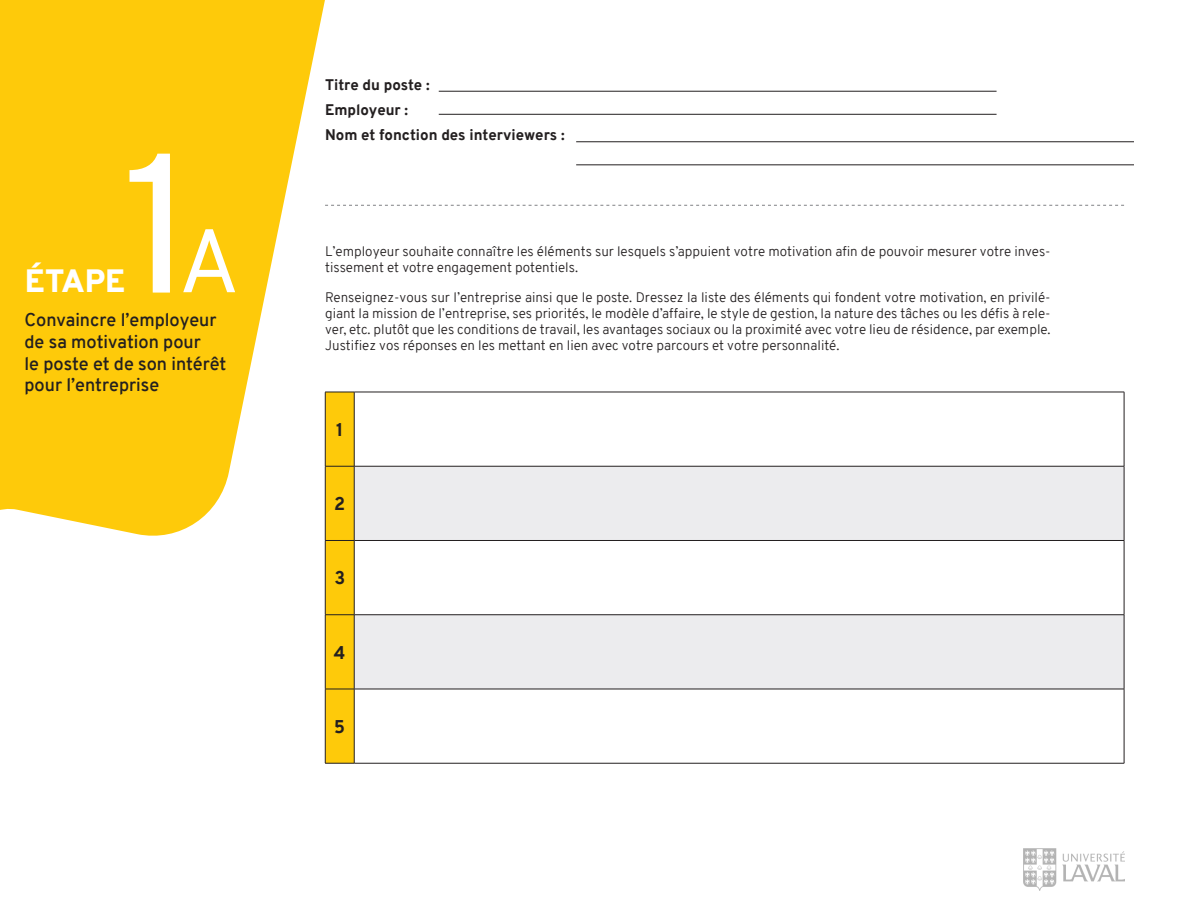
<style>
.page{position:relative;width:1188px;height:918px;background:#fff}
.page>*{position:absolute;margin:0;border:0;box-sizing:border-box;transform-origin:0 0}
.t1{font:198.45px "Overpass";color:#fff}
.t2{font:90px "Overpass";color:#fff}
.t3{font:900 31.5px "Overpass";letter-spacing:.005em;color:#fff}
.t4{font:600 18px/21.6px "Overpass";color:#231f20}
.t5{font:800 18px "Overpass";color:#231f20}
.t6{font:800 15px "Overpass";color:#231f20}
.t7{font:300 13.5px/16.2px "Overpass";color:#231f20}
</style>
<div class="page">
<hr style="left:576px;top:142px;width:558px;height:1px;background:#231f20">
<hr style="left:439px;top:91px;width:558px;height:1px;background:#231f20">
<hr style="left:576px;top:165px;width:558px;height:1px;background:#231f20">
<hr style="left:439px;top:114px;width:558px;height:1px;background:#231f20">
<svg style="left:332px;top:205px;width:792px;height:1px"></svg>
<svg style="left:0;top:0;width:332px;height:562px;fill:#feca0a"></svg>
<svg style="left:355px;top:467px;width:769px;height:222px;fill:#ececee"></svg>
<hr style="left:354px;top:392px;width:770px;height:1px;background:#231f20">
<hr style="left:354px;top:392px;width:1px;height:74px;background:#231f20">
<hr style="left:1124px;top:392px;width:1px;height:74px;background:#231f20">
<hr style="left:354px;top:466px;width:770px;height:1px;background:#231f20">
<hr style="left:354px;top:466px;width:1px;height:74px;background:#231f20">
<hr style="left:1124px;top:466px;width:1px;height:74px;background:#231f20">
<hr style="left:354px;top:540px;width:770px;height:1px;background:#231f20">
<hr style="left:354px;top:541px;width:1px;height:74px;background:#231f20">
<hr style="left:1124px;top:541px;width:1px;height:74px;background:#231f20">
<hr style="left:354px;top:614px;width:770px;height:1px;background:#231f20">
<hr style="left:354px;top:615px;width:1px;height:74px;background:#231f20">
<hr style="left:1124px;top:615px;width:1px;height:74px;background:#231f20">
<hr style="left:354px;top:689px;width:770px;height:1px;background:#231f20">
<hr style="left:354px;top:689px;width:1px;height:74px;background:#231f20">
<hr style="left:1124px;top:689px;width:1px;height:74px;background:#231f20">
<svg style="left:325px;top:392px;width:29px;height:372px;background:#f3c10b"></svg>
<hr style="left:354px;top:763px;width:770px;height:1px;background:#231f20">
<img style="left:1024px;top:849px;width:100px;height:41px">
<p class="t1" style="left:122px;top:82px;width:76px">1</p>
<p class="t3" style="left:25px;top:259px;width:102px">ÉTAPE</p>
<p class="t2" style="left:179px;top:197px;width:63px">A</p>
<p class="t4" style="left:25px;top:309px;width:203px">Convaincre l’employeur de sa motivation pour<br>le poste et de son intérêt pour l’entreprise</p>
<p class="t6" style="left:325px;top:75px;width:106px">Titre du poste :</p>
<p class="t6" style="left:325px;top:99px;width:85px">Employeur :</p>
<p class="t6" style="left:325px;top:124px;width:241px">Nom et fonction des interviewers :</p>
<p class="t7" style="left:325px;top:243px;width:727px">L’employeur souhaite connaître les éléments sur lesquels s’appuient votre motivation afin de pouvoir mesurer votre inves&shy;tissement et votre engagement potentiels.</p>
<p class="t7" style="left:325px;top:289px;width:727px;text-align:justify">Renseignez-vous sur l’entreprise ainsi que le poste. Dressez la liste des éléments qui fondent votre motivation, en privilé&shy;giant la mission de l’entreprise, ses priorités, le modèle d’affaire, le style de gestion, la nature des tâches ou les défis à rele&shy;ver, etc. plutôt que les conditions de travail, les avantages sociaux ou la proximité avec votre lieu de résidence, par exemple.<br>Justifiez vos réponses en les mettant en lien avec votre parcours et votre personnalité.</p>
<p class="t5" style="left:336px;top:417px;width:9px">1</p>
<p class="t5" style="left:334px;top:491px;width:13px">2</p>
<p class="t5" style="left:334px;top:565px;width:12px">3</p>
<p class="t5" style="left:334px;top:639px;width:13px">4</p>
<p class="t5" style="left:334px;top:714px;width:12px">5</p>
</div>
